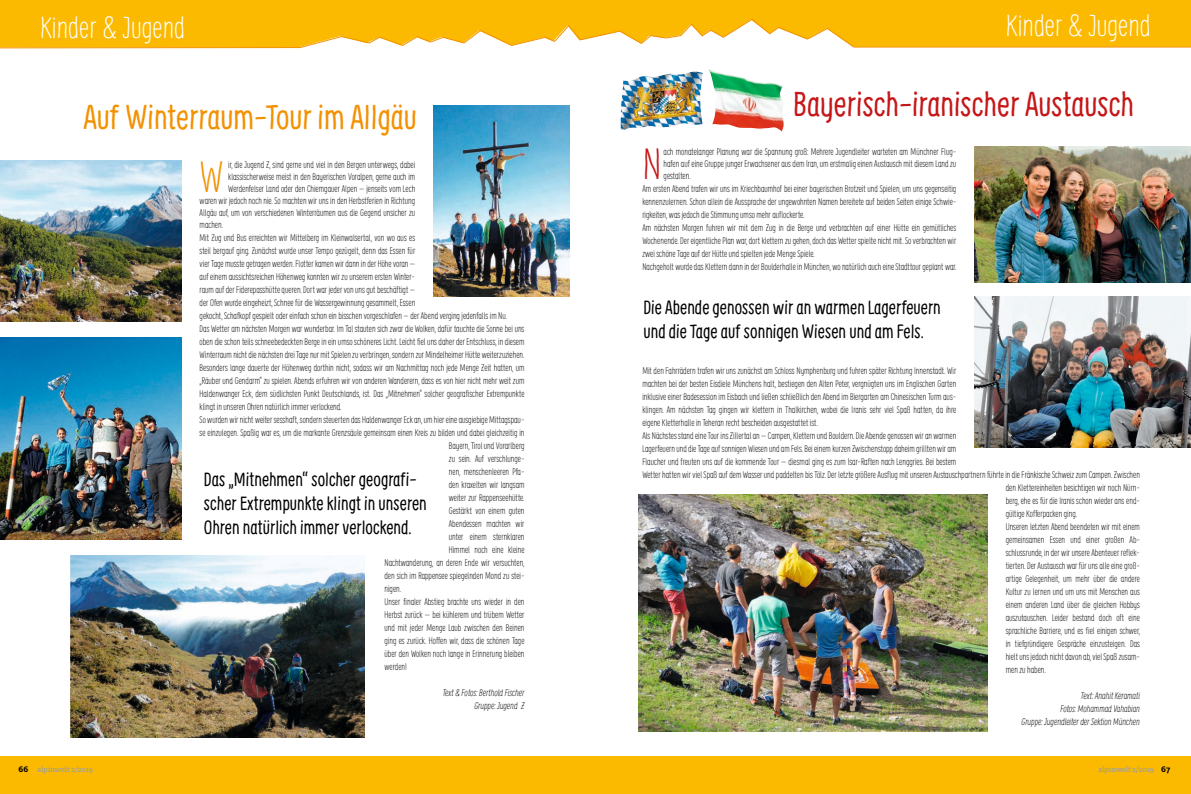
<style>
.page{position:relative;width:1191px;height:794px;background:#fff}
.page>*{position:absolute;margin:0;border:0;box-sizing:border-box;transform-origin:0 0}
.t1{font:300 43.3px "Supernettcn";color:#c51718}
.t2{font:300 43.3px "Supernettcn";color:#f39100}
.t3{font:34px "Supernettcn";color:#c51718}
.t4{font:34px "Supernettcn";color:#f39100}
.t5{font:300 30px "Supernettcn";color:#fff}
.t6{font:19px/24px "Supernettcn";color:#000}
.t7{font:300 9.5px/13px "Supernettcn";color:#000;text-align:justify}
.t8{font:italic 300 9.5px/13px "Supernettcn";color:#000;text-align:right}
.t9{font:500 8px "Milo Slab OT";color:#9c9d9d}
.s1{font-family:"Milo OT";font-weight:700;font-size:9px;color:#000}
</style>
<div class="page">
<img style="left:433px;top:105px;width:136px;height:191px">
<img style="left:974px;top:146px;width:217px;height:136px">
<img style="left:974px;top:296px;width:217px;height:151px">
<img style="left:0;top:337px;width:182px;height:202px">
<img style="left:638px;top:495px;width:349px;height:236px">
<img style="left:71px;top:556px;width:294px;height:182px">
<img style="left:0;top:161px;width:182px;height:160px">
<div style="left:0;top:756px;width:1191px;height:38px;background:#fbba00"></div>
<div style="left:0;top:0;width:1191px;height:18px;background:#fbba00"></div>
<svg style="left:0;top:18px;width:1191px;height:31px"></svg>
<img style="left:709px;top:70px;width:75px;height:61px">
<img style="left:620px;top:72px;width:83px;height:58px">
<h3 class="t5" style="left:40px;top:7px;width:146px">Kinder &amp; Jugend</h3>
<h3 class="t5" style="left:1006px;top:6px;width:146px">Kinder &amp; Jugend</h3>
<h2 class="t4" style="left:84px;top:95px;width:335px">Auf Winterraum-Tour im Allgäu</h2>
<h1 class="t2" style="left:200px;top:148px;width:26px">W</h1>
<p class="t7" style="left:228px;top:158px;width:188px">ir, die Jugend Z, sind gerne und viel in den Bergen unterwegs, dabei</p>
<p class="t7" style="left:228px;top:170px;width:188px">klassischerweise meist in den Bayerischen Voralpen, gerne auch im</p>
<p class="t7" style="left:228px;top:182px;width:188px">Werdenfelser Land oder den Chiemgauer Alpen – jenseits vom Lech</p>
<p class="t7" style="left:200px;top:194px;width:217px">waren wir jedoch noch nie. So machten wir uns in den Herbstferien in Richtung</p>
<p class="t7" style="left:200px;top:206px;width:217px">Allgäu auf, um von verschiedenen Winterräumen aus die Gegend unsicher zu</p>
<p class="t7" style="left:200px;top:218px;width:25px">machen.</p>
<p class="t7" style="left:200px;top:231px;width:217px">Mit Zug und Bus erreichten wir Mittelberg im Kleinwalsertal, von wo aus es</p>
<p class="t7" style="left:200px;top:244px;width:217px">steil bergauf ging. Zunächst wurde unser Tempo gezügelt, denn das Essen für</p>
<p class="t7" style="left:200px;top:257px;width:217px">vier Tage musste getragen werden. Flotter kamen wir dann in der Höhe voran –</p>
<p class="t7" style="left:200px;top:270px;width:217px">auf einem aussichtsreichen Höhenweg konnten wir zu unserem ersten Winter-</p>
<p class="t7" style="left:200px;top:283px;width:217px">raum auf der Fiderepasshütte queren. Dort war jeder von uns gut beschäftigt –</p>
<p class="t7" style="left:200px;top:296px;width:217px">der Ofen wurde eingeheizt, Schnee für die Wassergewinnung gesammelt, Essen</p>
<p class="t7" style="left:200px;top:309px;width:309px">gekocht, Schafkopf gespielt oder einfach schon ein bisschen vorgeschlafen – der Abend verging jedenfalls im Nu.</p>
<p class="t7" style="left:200px;top:322px;width:326px">Das Wetter am nächsten Morgen war wunderbar. Im Tal stauten sich zwar die Wolken, dafür tauchte die Sonne bei uns</p>
<p class="t7" style="left:200px;top:335px;width:326px">oben die schon teils schneebedeckten Berge in ein umso schöneres Licht. Leicht fiel uns daher der Entschluss, in diesem</p>
<p class="t7" style="left:200px;top:348px;width:326px">Winterraum nicht die nächsten drei Tage nur mit Spielen zu verbringen, sondern zur Mindelheimer Hütte weiterzuziehen.</p>
<p class="t7" style="left:200px;top:361px;width:326px">Besonders lange dauerte der Höhenweg dorthin nicht, sodass wir am Nachmittag noch jede Menge Zeit hatten, um</p>
<p class="t7" style="left:200px;top:374px;width:326px">„Räuber und Gendarm“ zu spielen. Abends erfuhren wir von anderen Wanderern, dass es von hier nicht mehr weit zum</p>
<p class="t7" style="left:200px;top:387px;width:326px">Haldenwanger Eck, dem südlichsten Punkt Deutschlands, ist. Das „Mitnehmen“ solcher geografischer Extrempunkte</p>
<p class="t7" style="left:200px;top:400px;width:143px">klingt in unseren Ohren natürlich immer verlockend.</p>
<p class="t7" style="left:200px;top:413px;width:326px">So wurden wir nicht weiter sesshaft, sondern steuerten das Haldenwanger Eck an, um hier eine ausgiebige Mittagspau-</p>
<p class="t7" style="left:200px;top:426px;width:326px">se einzulegen. Spaßig war es, um die markante Grenzsäule gemeinsam einen Kreis zu bilden und dabei gleichzeitig in</p>
<p class="t7" style="left:449px;top:439px;width:77px">Bayern, Tirol und Vorarlberg</p>
<p class="t7" style="left:449px;top:452px;width:77px">zu sein. Auf verschlunge-</p>
<p class="t7" style="left:449px;top:465px;width:77px">nen, menschenleeren Pfa-</p>
<p class="t7" style="left:449px;top:478px;width:77px">den kraxelten wir langsam</p>
<p class="t7" style="left:449px;top:491px;width:77px">weiter zur Rappenseehütte.</p>
<p class="t7" style="left:449px;top:504px;width:77px">Gestärkt von einem guten</p>
<p class="t7" style="left:449px;top:517px;width:77px">Abendessen machten wir</p>
<p class="t7" style="left:449px;top:530px;width:77px">unter einem sternklaren</p>
<p class="t7" style="left:449px;top:543px;width:77px">Himmel noch eine kleine</p>
<p class="t7" style="left:384px;top:556px;width:141px">Nachtwanderung, an deren Ende wir versuchten,</p>
<p class="t7" style="left:384px;top:569px;width:141px">den sich im Rappensee spiegelnden Mond zu stei-</p>
<p class="t7" style="left:384px;top:582px;width:18px">nigen.</p>
<p class="t7" style="left:384px;top:595px;width:141px">Unser finaler Abstieg brachte uns wieder in den</p>
<p class="t7" style="left:384px;top:608px;width:141px">Herbst zurück – bei kühlerem und trübem Wetter</p>
<p class="t7" style="left:384px;top:621px;width:141px">und mit jeder Menge Laub zwischen den Beinen</p>
<p class="t7" style="left:384px;top:634px;width:141px">ging es zurück. Hoffen wir, dass die schönen Tage</p>
<p class="t7" style="left:384px;top:647px;width:141px">über den Wolken noch lange in Erinnerung bleiben</p>
<p class="t7" style="left:384px;top:660px;width:24px">werden!</p>
<p class="t8" style="left:443px;top:686px;width:84px">Text &amp; Fotos: Berthold Fischer<br>Gruppe: Jugend Z</p>
<h3 class="t6" style="left:204px;top:466px;width:224px">Das „Mitnehmen“ solcher geografi&shy;scher Extrempunkte klingt in unseren<br>Ohren natürlich immer verlockend.</h3>
<h2 class="t3" style="left:793px;top:82px;width:342px">Bayerisch-iranischer Austausch</h2>
<h1 class="t1" style="left:642px;top:134px;width:21px">N</h1>
<p class="t7" style="left:663px;top:145px;width:294px;line-height:12px">ach monatelanger Planung war die Spannung groß: Mehrere Jugendleiter warteten am Münchner Flug&shy;hafen auf eine Gruppe junger Erwachsener aus dem Iran, um erstmalig einen Austausch mit diesem Land zu gestalten.</p>
<p class="t7" style="left:642px;top:181px;width:315px;text-align:left">Am ersten Abend trafen wir uns im Kriechbaumhof bei einer bayerischen Brotzeit und Spielen, um uns gegenseitig kennenzulernen. Schon allein die Aussprache der ungewohnten Namen bereitete auf beiden Seiten einige Schwie&shy;rigkeiten, was jedoch die Stimmung umso mehr auflockerte.<br>Am nächsten Morgen fuhren wir mit dem Zug in die Berge und verbrachten auf einer Hütte ein gemütliches Wochenende. Der eigentliche Plan war, dort klettern zu gehen, doch das Wetter spielte nicht mit. So verbrachten wir zwei schöne Tage auf der Hütte und spielten jede Menge Spiele.<br>Nachgeholt wurde das Klettern dann in der Boulderhalle in München, wo natürlich auch eine Stadttour geplant war.</p>
<h3 class="t6" style="left:643px;top:294px;width:299px">Die Abende genossen wir an warmen Lagerfeuern und die Tage auf sonnigen Wiesen und am Fels.</h3>
<p class="t7" style="left:642px;top:363px;width:315px">Mit den Fahrrädern trafen wir uns zunächst am Schloss Nymphenburg und fuhren später Richtung Innenstadt. Wir</p>
<p class="t7" style="left:642px;top:376px;width:315px">machten bei der besten Eisdiele Münchens halt, bestiegen den Alten Peter, vergnügten uns im Englischen Garten</p>
<p class="t7" style="left:642px;top:389px;width:315px">inklusive einer Badesession im Eisbach und ließen schließlich den Abend im Biergarten am Chinesischen Turm aus-</p>
<p class="t7" style="left:642px;top:402px;width:315px">klingen. Am nächsten Tag gingen wir klettern in Thalkirchen, wobei die Iranis sehr viel Spaß hatten, da ihre</p>
<p class="t7" style="left:642px;top:415px;width:177px">eigene Kletterhalle in Teheran recht bescheiden ausgestattet ist.</p>
<p class="t7" style="left:642px;top:428px;width:315px">Als Nächstes stand eine Tour ins Zillertal an – Campen, Klettern und Bouldern. Die Abende genossen wir an warmen</p>
<p class="t7" style="left:642px;top:441px;width:315px">Lagerfeuern und die Tage auf sonnigen Wiesen und am Fels. Bei einem kurzen Zwischenstopp daheim grillten wir am</p>
<p class="t7" style="left:642px;top:454px;width:315px">Flaucher und freuten uns auf die kommende Tour – diesmal ging es zum Isar-Raften nach Lenggries. Bei bestem</p>
<p class="t7" style="left:642px;top:467px;width:499px">Wetter hatten wir viel Spaß auf dem Wasser und paddelten bis Tölz. Der letzte größere Ausflug mit unseren Austauschpartnern führte in die Fränkische Schweiz zum Campen. Zwischen</p>
<p class="t7" style="left:1005px;top:480px;width:136px">den Klettereinheiten besichtigen wir noch Nürn-</p>
<p class="t7" style="left:1005px;top:493px;width:136px">berg, ehe es für die Iranis schon wieder ans end-</p>
<p class="t7" style="left:1005px;top:506px;width:73px">gültige Kofferpacken ging.</p>
<p class="t7" style="left:1005px;top:519px;width:136px">Unseren letzten Abend beendeten wir mit einem</p>
<p class="t7" style="left:1005px;top:532px;width:136px">gemeinsamen Essen und einer großen Ab-</p>
<p class="t7" style="left:1005px;top:545px;width:135px">schlussrunde, in der wir unsere Abenteuer reflek-</p>
<p class="t7" style="left:1005px;top:558px;width:136px">tierten. Der Austausch war für uns alle eine groß-</p>
<p class="t7" style="left:1005px;top:571px;width:136px">artige Gelegenheit, um mehr über die andere</p>
<p class="t7" style="left:1005px;top:584px;width:136px">Kultur zu lernen und um uns mit Menschen aus</p>
<p class="t7" style="left:1005px;top:597px;width:136px">einem anderen Land über die gleichen Hobbys</p>
<p class="t7" style="left:1005px;top:610px;width:136px">auszutauschen. Leider bestand doch oft eine</p>
<p class="t7" style="left:1005px;top:623px;width:136px">sprachliche Barriere, und es fiel einigen schwer,</p>
<p class="t7" style="left:1005px;top:636px;width:136px">in tiefgründigere Gespräche einzusteigen. Das</p>
<p class="t7" style="left:1005px;top:649px;width:136px">hielt uns jedoch nicht davon ab, viel Spaß zusam-</p>
<p class="t7" style="left:1005px;top:662px;width:42px">men zu haben.</p>
<p class="t8" style="left:1021px;top:688px;width:120px">Text: Anahit Keramati<br>Fotos: Mohammad Vahabian<br>Gruppe: Jugendleiter der Sektion München</p>
<p class="t9" style="left:18px;top:766px;width:76px"><span class="s1">66</span> alpinwelt 2/2019</p>
<p class="t9" style="left:1098px;top:767px;width:73px">alpinwelt 2/2019 <span class="s1">67</span></p>
</div>
